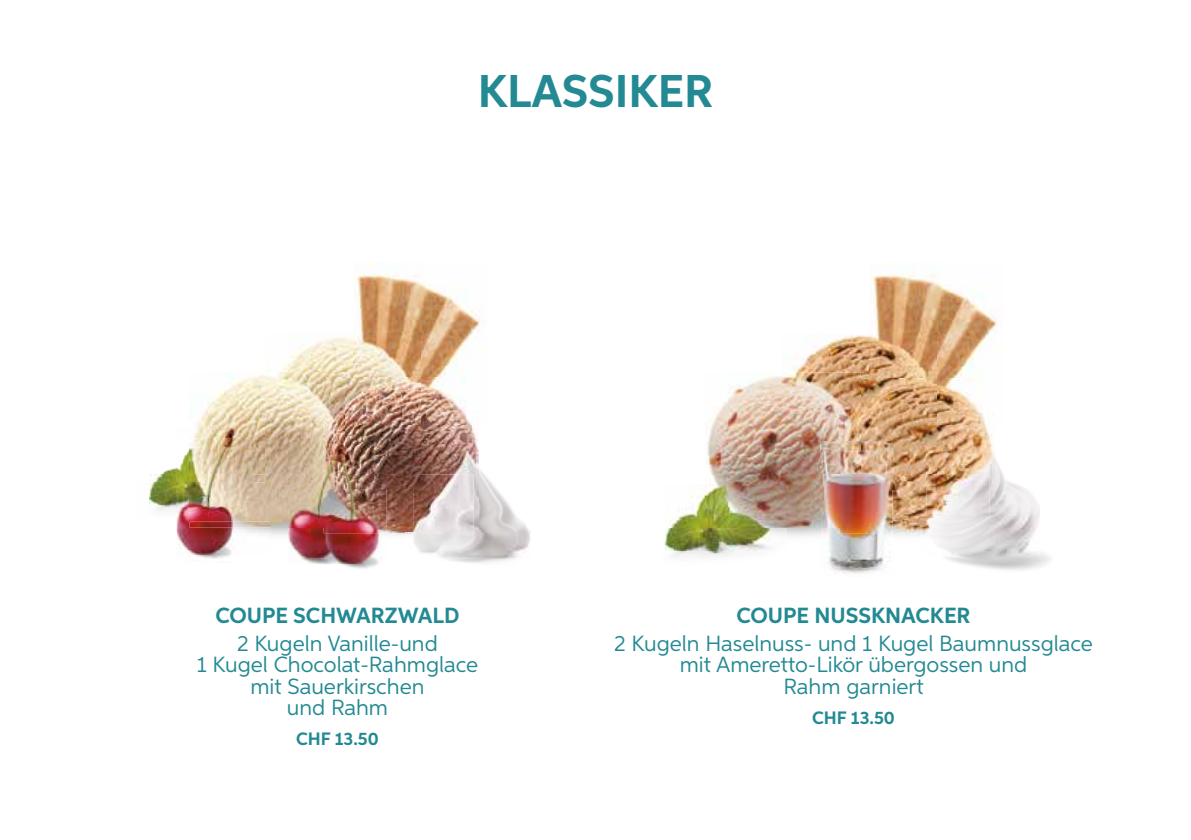
<style>
.page{position:relative;width:1191px;height:840px;background:#fff}
.page>*{position:absolute;margin:0;border:0;box-sizing:border-box;transform-origin:0 0}
.t1{font:700 46px "Aspira";color:#238992}
.t2{font:22px/21.6px "Aspira";color:#238992;text-align:center}
.t3{font:700 22px "Aspira";color:#238992}
.t4{font:700 18px "Aspira";color:#238992}
</style>
<div class="page">
<img style="left:354px;top:263px;width:126px;height:114px">
<img style="left:149px;top:483px;width:27px;height:33px">
<img style="left:150px;top:467px;width:26px;height:39px">
<img style="left:280px;top:333px;width:140px;height:44px">
<img style="left:197px;top:372px;width:148px;height:102px">
<img style="left:271px;top:474px;width:17px;height:53px">
<img style="left:420px;top:377px;width:58px;height:72px">
<img style="left:386px;top:474px;width:34px;height:59px">
<img style="left:345px;top:377px;width:75px;height:97px">
<img style="left:354px;top:377px;width:66px;height:47px">
<img style="left:323px;top:377px;width:22px;height:111px">
<img style="left:178px;top:554px;width:53px;height:5px">
<img style="left:177px;top:427px;width:88px;height:127px">
<img style="left:176px;top:482px;width:95px;height:67px">
<img style="left:176px;top:438px;width:77px;height:36px">
<svg style="left:176px;top:474px;width:13px;height:8px"></svg>
<img style="left:189px;top:474px;width:64px;height:32px">
<img style="left:265px;top:427px;width:6px;height:47px">
<svg style="left:265px;top:474px;width:6px;height:14px"></svg>
<img style="left:309px;top:563px;width:70px;height:6px">
<img style="left:288px;top:527px;width:98px;height:36px">
<img style="left:288px;top:488px;width:35px;height:39px">
<img style="left:288px;top:442px;width:35px;height:46px">
<img style="left:323px;top:488px;width:63px;height:45px">
<img style="left:345px;top:442px;width:41px;height:46px">
<img style="left:420px;top:449px;width:110px;height:83px">
<img style="left:413px;top:449px;width:7px;height:39px">
<img style="left:413px;top:532px;width:117px;height:26px">
<img style="left:413px;top:532px;width:60px;height:1px">
<img style="left:870px;top:263px;width:127px;height:115px">
<img style="left:792px;top:334px;width:144px;height:44px">
<img style="left:705px;top:372px;width:155px;height:102px">
<img style="left:705px;top:474px;width:116px;height:53px">
<img style="left:781px;top:474px;width:40px;height:15px">
<img style="left:936px;top:378px;width:58px;height:75px">
<img style="left:892px;top:474px;width:34px;height:59px">
<img style="left:860px;top:378px;width:76px;height:96px">
<img style="left:870px;top:378px;width:66px;height:46px">
<img style="left:839px;top:378px;width:21px;height:111px">
<img style="left:665px;top:550px;width:68px;height:7px">
<img style="left:665px;top:528px;width:122px;height:22px">
<img style="left:666px;top:484px;width:103px;height:68px">
<img style="left:705px;top:484px;width:64px;height:43px">
<img style="left:831px;top:567px;width:50px;height:7px">
<img style="left:821px;top:527px;width:71px;height:23px">
<img style="left:821px;top:489px;width:18px;height:38px">
<img style="left:821px;top:441px;width:18px;height:48px">
<img style="left:839px;top:489px;width:53px;height:44px">
<img style="left:860px;top:441px;width:32px;height:48px">
<img style="left:823px;top:546px;width:69px;height:21px">
<img style="left:920px;top:516px;width:6px;height:22px">
<img style="left:936px;top:453px;width:103px;height:63px">
<img style="left:926px;top:474px;width:63px;height:42px">
<img style="left:926px;top:453px;width:10px;height:36px">
<img style="left:944px;top:516px;width:95px;height:39px">
<img style="left:926px;top:533px;width:63px;height:17px">
<img style="left:926px;top:516px;width:68px;height:17px">
<h1 class="t1" style="left:478px;top:63px;width:237px">KLASSIKER</h1>
<p class="t3" style="left:215px;top:601px;width:246px">COUPE SCHWARZWALD</p>
<p class="t2" style="left:197px;top:631px;width:283px">2 Kugeln Vanille-und<br>1 Kugel Chocolat-Rahmglace mit Sauerkirschen<br>und Rahm</p>
<p class="t4" style="left:296px;top:727px;width:84px">CHF 13.50</p>
<p class="t3" style="left:736px;top:601px;width:235px">COUPE NUSSKNACKER</p>
<p class="t2" style="left:614px;top:631px;width:480px">2 Kugeln Haselnuss- und 1 Kugel Baumnussglace mit Ameretto-Likör übergossen und<br>Rahm garniert</p>
<p class="t4" style="left:812px;top:706px;width:84px">CHF 13.50</p>
</div>
